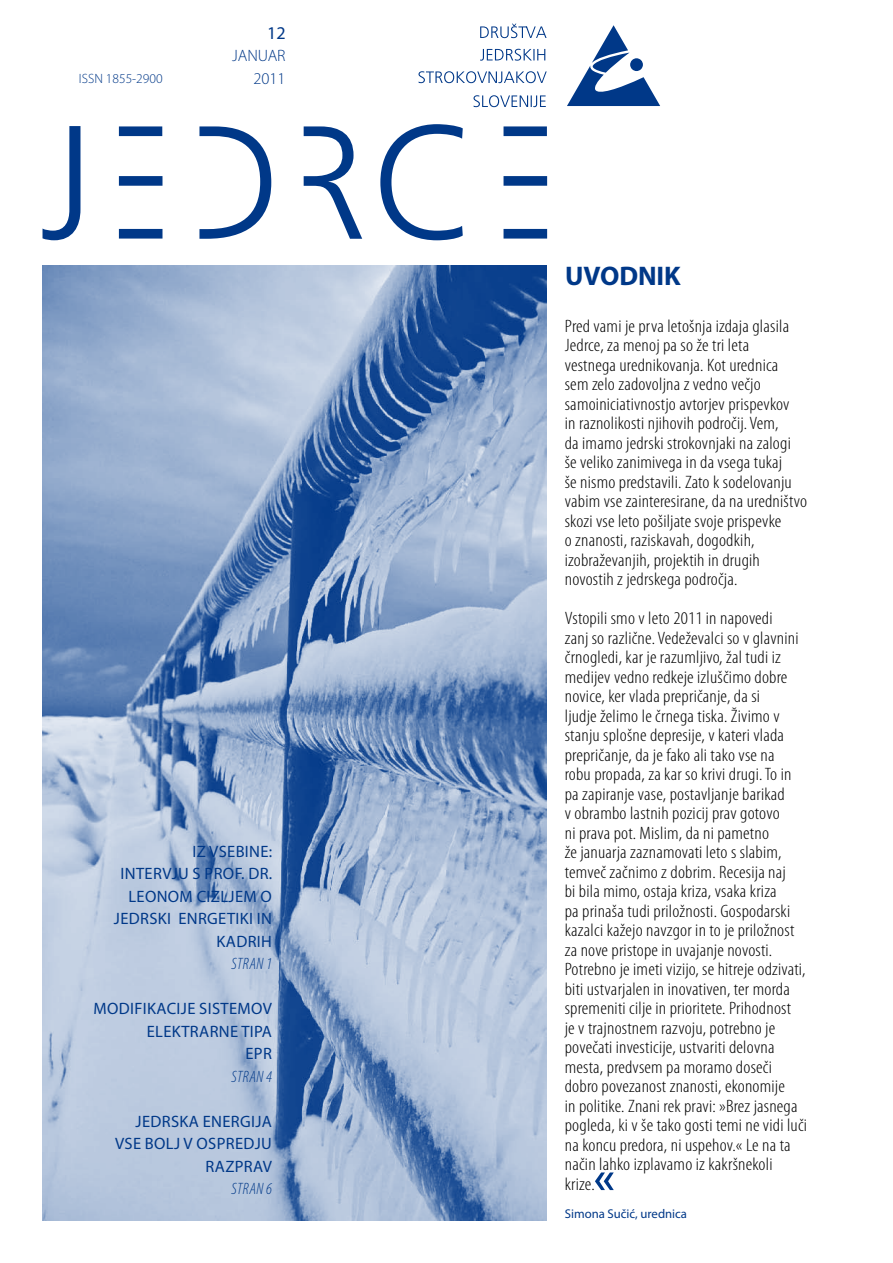
<style>
.page{position:relative;width:893px;height:1263px;background:#fff}
.page>*{position:absolute;margin:0;border:0;box-sizing:border-box;transform-origin:0 0}
.t1{font:700 27px "Myriad Pro";letter-spacing:-.005em;color:#003888}
.t2{font:300 condensed 18px/19.5px "Myriad Pro";letter-spacing:.01em;color:#000;scale:1.1 1}
.t3{font:18px "Myriad Pro";color:#003888}
.t4{font:16.5px/22.5px "Myriad Pro";letter-spacing:.02em;color:#003888}
.t5{font:italic 300 condensed 16.5px "Myriad Pro";letter-spacing:.02em;color:#003888}
.t6{font:300 16.5px/22.5px "Myriad Pro";color:#003888;text-align:right}
.t7{font:300 13.5px "Myriad Pro";color:#003888}
.t8{font:12.75px "Myriad Pro";color:#003888}
</style>
<div class="page">
<svg style="left:503px;top:126px;width:44px;height:113px"></svg>
<svg style="left:304px;top:126px;width:58px;height:113px"></svg>
<svg style="left:199px;top:126px;width:72px;height:113px"></svg>
<svg style="left:119px;top:126px;width:43px;height:113px"></svg>
<svg style="left:43px;top:126px;width:37px;height:114px"></svg>
<svg style="left:380px;top:124px;width:83px;height:116px"></svg>
<img style="left:43px;top:265px;width:504px;height:955px">
<svg style="left:567px;top:25px;width:93px;height:81px"></svg>
<svg style="left:480px;top:24px;width:67px;height:14px"></svg>
<svg style="left:480px;top:49px;width:65px;height:12px"></svg>
<svg style="left:418px;top:71px;width:129px;height:12px"></svg>
<svg style="left:473px;top:95px;width:73px;height:12px"></svg>
<svg style="left:595px;top:1172px;width:19px;height:18px"></svg>
<p class="t7" style="left:79px;top:71px;width:85px">ISSN 1855-2900</p>
<p class="t3" style="left:267px;top:22px;width:20px">12</p>
<p class="t6" style="left:232px;top:45px;width:55px">JANUAR<br>2011</p>
<p class="t4" style="left:193px;top:840px;width:81px">IZ VSEBINE:</p>
<p class="t4" style="left:121px;top:862px;width:153px">INTERVJU S PROF. DR.</p>
<p class="t4" style="left:128px;top:885px;width:145px">LEONOM CIZLJEM O</p>
<p class="t4" style="left:114px;top:907px;width:151px">JEDRSKI EN RGETIKI IN</p>
<p class="t4" style="left:217px;top:930px;width:57px">KADRIH</p>
<p class="t5" style="left:232px;top:955px;width:42px">STRAN 1</p>
<p class="t4" style="left:94px;top:997px;width:180px;text-align:right">MODIFIKACIJE SISTEMOV<br>ELEKTRARNE TIPA<br>EPR</p>
<p class="t5" style="left:232px;top:1068px;width:42px">STRAN 4</p>
<p class="t4" style="left:115px;top:1110px;width:150px;text-indent:21px">JEDRSKA ENERGIJA<br>VSE BOLJ</p>
<p class="t4" style="left:206px;top:1132px;width:68px;text-indent:-22px">V OSPREDJU<br>RAZPRAV</p>
<p class="t5" style="left:232px;top:1180px;width:8px">STRAN</p>
<p class="t5" style="left:266px;top:1180px;width:7px">6</p>
<h1 class="t1" style="left:565px;top:259px;width:117px">UVODNIK</h1>
<p class="t2" style="left:565px;top:317px;width:222px">Pred vami je prva letošnja izdaja glasila Jedrce, za menoj pa so že tri leta<br>vestnega urednikovanja. Kot urednica<br>sem zelo zadovoljna z vedno večjo samoiniciativnostjo avtorjev prispevkov<br>in raznolikosti njihovih področij. Vem,<br>da imamo jedrski strokovnjaki na zalogi še veliko zanimivega in da vsega tukaj<br>še nismo predstavili. Zato k sodelovanju vabim vse zainteresirane, da na uredništvo skozi vse leto pošiljate svoje prispevke<br>o znanosti, raziskavah, dogodkih, izobraževanjih, projektih in drugih novostih z jedrskega področja.</p>
<p class="t2" style="left:565px;top:609px;width:222px">Vstopili smo v leto 2011 in napovedi<br>zanj so različne. Vedeževalci so v glavnini črnogledi, kar je razumljivo, žal tudi iz medijev vedno redkeje izluščimo dobre novice, ker vlada prepričanje, da si<br>ljudje želimo le črnega tiska. Živimo v stanju splošne depresije, v kateri vlada prepričanje, da je fako ali tako vse na<br>robu propada, za kar so krivi drugi. To in pa zapiranje vase, postavljanje barikad<br>v obrambo lastnih pozicij prav gotovo<br>ni prava pot. Mislim, da ni pametno<br>že januarja zaznamovati leto s slabim, temveč začnimo z dobrim. Recesija naj<br>bi bila mimo, ostaja kriza, vsaka kriza<br>pa prinaša tudi priložnosti. Gospodarski kazalci kažejo navzgor in to je priložnost za nove pristope in uvajanje novosti.<br>Potrebno je imeti vizijo, se hitreje odzivati, biti ustvarjalen in inovativen, ter morda spremeniti cilje in prioritete. Prihodnost<br>je v trajnostnem razvoju, potrebno je povečati investicije, ustvariti delovna mesta, predvsem pa moramo doseči dobro povezanost znanosti, ekonomije<br>in politike. Znani rek pravi: »Brez jasnega pogleda, ki v še tako gosti temi ne vidi luči na koncu predora, ni uspehov.« Le na ta način lahko izplavamo iz kakršnekoli<br>krize.</p>
<p class="t8" style="left:565px;top:1206px;width:124px">SIMONA SUČIĆ, UREDNICA</p>
</div>
